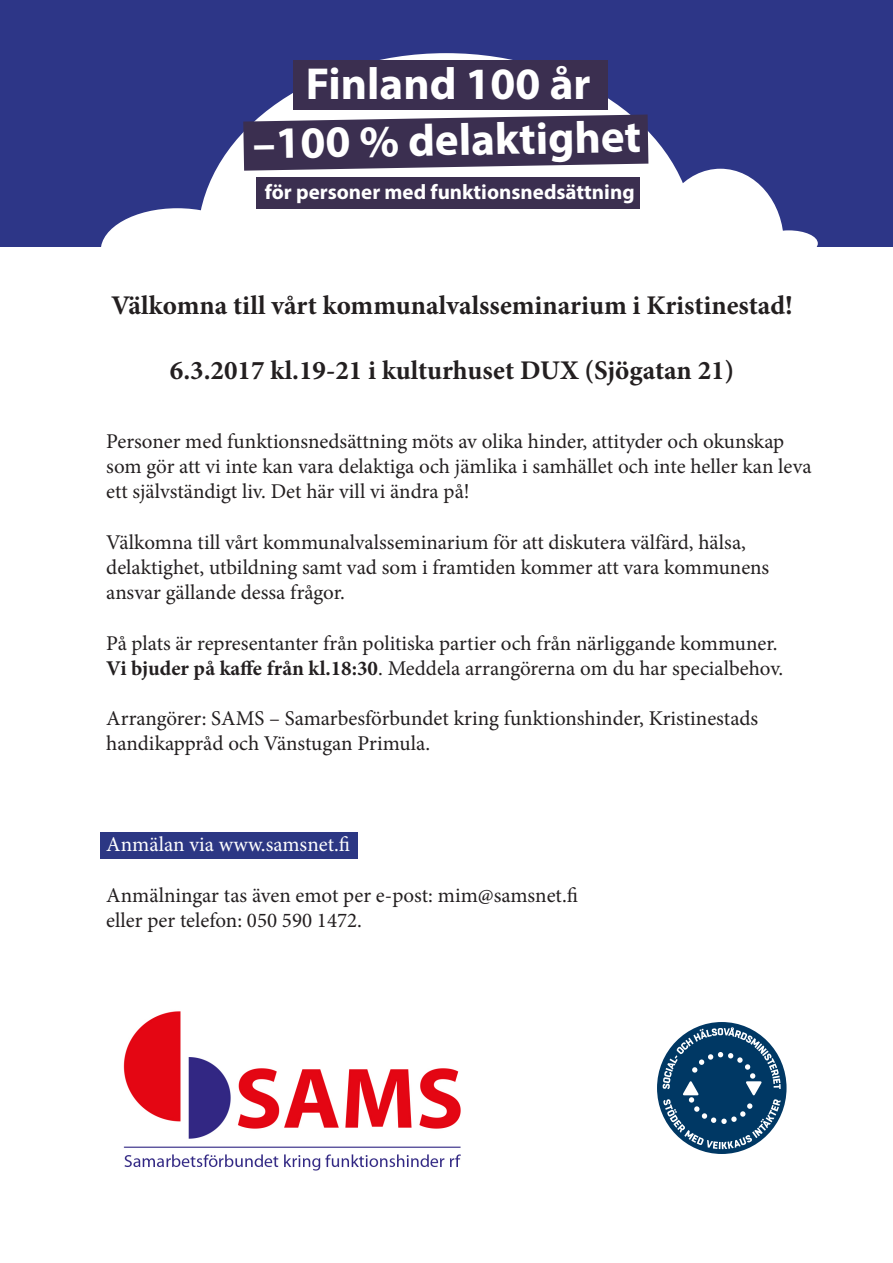
<style>
.page{position:relative;width:893px;height:1263px;background:#fff}
.page>*{position:absolute;margin:0;border:0;box-sizing:border-box;transform-origin:0 0}
.t1{font:700 45px "Myriad Pro";color:#fff}
.t2{font:700 27px "Minion Pro";color:#231f20}
.t3{font:21px/25.2px "Minion Pro";color:#231f20}
.t4{font:700 21px "Myriad Pro";color:#fff}
.t5{font:21px "Minion Pro";color:#fff}
.s1{font-weight:700}
</style>
<div class="page">
<div style="left:0;top:0;width:893px;height:247px;background:#2d3687"></div>
<div style="left:198px;top:53px;width:497px;height:375px;background:#fff;border-radius:50%"></div>
<div style="left:101px;top:208px;width:153px;height:85px;background:#fff;border-radius:50%"></div>
<div style="left:657px;top:169px;width:127px;height:149px;background:#fff;border-radius:50%"></div>
<div style="left:760px;top:230px;width:58px;height:26px;background:#fff;border-radius:50%"></div>
<div style="left:101px;top:833px;width:257px;height:26px;background:#2c3784"></div>
<img style="left:123px;top:1011px;width:338px;height:160px">
<div style="left:657px;top:1022px;width:129px;height:132px;background:#003864;border-radius:50%"></div>
<svg style="left:663px;top:1027px;width:118px;height:122px"></svg>
<div style="left:293px;top:61px;width:315px;height:49px;background:#3b2f50"></div>
<svg style="left:243px;top:115px;width:405px;height:56px;background:#534866"></svg>
<div style="left:257px;top:177px;width:383px;height:31px;background:#3b2f50"></div>
<p class="t1" style="left:306px;top:54px;width:286px">Finland 100 år</p>
<p class="t1" style="left:252px;top:114px;width:390px;rotate:-1deg">–100 % delaktighet</p>
<p class="t4" style="left:265px;top:178px;width:371px">för personer med funktionsnedsättning</p>
<p class="t2" style="left:111px;top:287px;width:683px">Välkomna till vårt kommunalvalsseminarium i Kristinestad!</p>
<p class="t2" style="left:170px;top:351px;width:566px">6.3.2017 kl.19-21 i kulturhuset DUX (Sjögatan 21)</p>
<p class="t3" style="left:106px;top:429px;width:707px">Personer med funktionsnedsättning möts av olika hinder, attityder och okunskap som gör att vi inte kan vara delaktiga och jämlika i samhället och inte heller kan leva ett självständigt liv. Det här vill vi ändra på!</p>
<p class="t3" style="left:106px;top:530px;width:664px">Välkomna till vårt kommunalvalsseminarium för att diskutera välfärd, hälsa, delaktighet, utbildning samt vad som i framtiden kommer att vara kommunens ansvar gällande dessa frågor.</p>
<p class="t3" style="left:106px;top:630px;width:673px">På plats är representanter från politiska partier och från närliggande kommuner.</p>
<p class="t3" style="left:106px;top:656px;width:678px"><span class="s1">Vi bjuder på kaffe från kl.18:30</span>. Meddela arrangörerna om du har specialbehov.</p>
<p class="t3" style="left:106px;top:706px;width:653px">Arrangörer: SAMS – Samarbesförbundet kring funktionshinder, Kristinestads handikappråd och Vänstugan Primula.</p>
<p class="t5" style="left:106px;top:830px;width:245px">Anmälan via www.samsnet.fi</p>
<p class="t3" style="left:106px;top:882px;width:473px">Anmälningar tas även emot per e-post: mim@samsnet.fi eller per telefon: 050 590 1472.</p>
</div>
